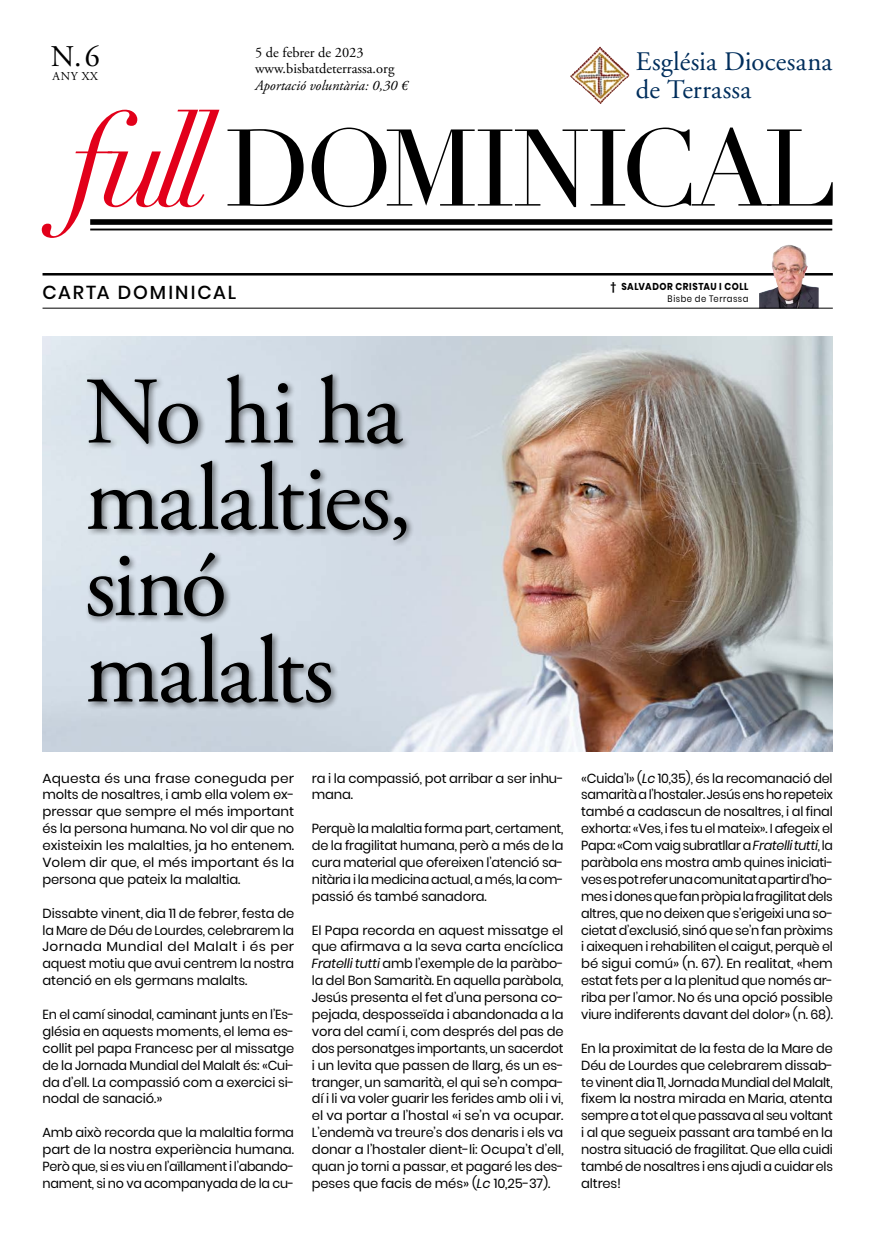
<style>
.page{position:relative;width:886px;height:1241px;background:#fff}
.page>*{position:absolute;margin:0;border:0;box-sizing:border-box;transform-origin:0 0}
.t1{font:106.88px "Didot LH";letter-spacing:-.055em;color:#000}
.t2{font:95px/86.2px "Adobe Garamond Pro";color:#000}
.t3{font:30px "Adobe Garamond Pro";color:#000}
.t4{font:26.75px/28.1px "Adobe Garamond";letter-spacing:.005em;color:#002e5c}
.t5{font:500 18.75px "Poppins";letter-spacing:.105em;color:#000}
.t6{font:14.38px/16.9px "Adobe Garamond Pro";color:#000}
.t7{font:italic 14.38px "Adobe Garamond Pro";color:#000}
.t8{font:13.12px/16.9px "Poppins";letter-spacing:-.015em;color:#000;text-align:justify}
.t9{font:13.12px/16.9px "Poppins";letter-spacing:-.015em;color:#000;text-align:justify;scale:1.05 1}
.t10{font:12.12px "Adobe Garamond Pro";color:#000}
.t11{font:700 10px "Poppins";letter-spacing:.055em;color:#000;scale:.9 1}
.t12{font:9.38px "Poppins";letter-spacing:.06em;color:#000;scale:.9 1}
.s1{font-style:italic;font-size:126.12px;color:#e2001a}
.s2{font-style:italic}
</style>
<div class="page">
<img style="left:43px;top:337px;width:790px;height:414px">
<div style="left:90px;top:219px;width:742px;height:6px;background:#000"></div>
<hr style="left:90px;top:228px;width:742px;height:2px;background:#000">
<img style="left:570px;top:46px;width:30px;height:32px">
<div style="left:84px;top:371px;width:330px;height:339px;background:#000;opacity:.5"></div>
<hr style="left:43px;top:273px;width:790px;height:2px;background:#000">
<img style="left:759px;top:245px;width:60px;height:63px">
<hr style="left:43px;top:308px;width:790px;height:1px;background:#000">
<h3 class="t3" style="left:51px;top:38px;width:50px">N.6</h3>
<p class="t10" style="left:53px;top:69px;width:47px">ANY XX</p>
<p class="t6" style="left:255px;top:44px;width:141px">5 de febrer de 2023 www.bisbatdeterrassa.org</p>
<p class="t7" style="left:255px;top:77px;width:154px">Aportació voluntària: 0,30 €</p>
<h3 class="t4" style="left:636px;top:48px;width:198px">Església Diocesana de Terrassa</h3>
<h1 class="t1" style="left:69px;top:105px;width:770px"><span class="s1">full</span> DOMINICAL</h1>
<h3 class="t5" style="left:43px;top:281px;width:195px">CARTA DOMINICAL</h3>
<p class="t11" style="left:610px;top:280px;width:155px">† SALVADOR CRISTAU I COLL</p>
<p class="t12" style="left:668px;top:293px;width:91px">Bisbe de Terrassa</p>
<h2 class="t2" style="left:85px;top:372px;width:328px">No hi ha malalties, sinó malalts</h2>
<p class="t9" style="left:43px;top:769px;width:241px">Aquesta és una frase coneguda per molts de nosaltres, i amb ella volem ex&shy;pressar que sempre el més important és la persona humana. No vol dir que no existeixin les malalties, ja ho entenem.<br>Volem dir que, el més important és la persona que pateix la malaltia.</p>
<p class="t8" style="left:43px;top:904px;width:253px">Dissabte vinent, dia 11 de febrer, festa de la Mare de Déu de Lourdes, celebrarem la Jornada Mundial del Malalt i és per aquest motiu que avui centrem la nostra atenció en els germans malalts.</p>
<p class="t8" style="left:43px;top:1005px;width:253px">En el camí sinodal, caminant junts en l’Es&shy;glésia en aquests moments, el lema es&shy;collit pel papa Francesc per al missatge de la Jornada Mundial del Malalt és: «Cui&shy;da d’ell. La compassió com a exercici si&shy;nodal de sanació.»</p>
<p class="t8" style="left:43px;top:1123px;width:253px">Amb això recorda que la malaltia forma part de la nostra experiència humana.<br>Però que, si es viu en l’aïllament i l’abando&shy;nament, si no va acompanyada de la cu-</p>
<p class="t8" style="left:312px;top:769px;width:252px">ra i la compassió, pot arribar a ser inhu&shy;mana.</p>
<p class="t8" style="left:312px;top:820px;width:253px">Perquè la malaltia forma part, certament, de la fragilitat humana, però a més de la cura material que ofereixen l’atenció sa&shy;nitària i la medicina actual, a més, la com&shy;passió és també sanadora.</p>
<p class="t8" style="left:312px;top:921px;width:253px">El Papa recorda en aquest missatge el que afirmava a la seva carta encíclica <span class="s2">Fratelli tutti</span> amb l’exemple de la paràbo&shy;la del Bon Samarità. En aquella paràbola, Jesús presenta el fet d’una persona co&shy;pejada, desposseïda i abandonada a la vora del camí i, com després del pas de dos personatges importants, un sacerdot i un levita que passen de llarg, és un es&shy;tranger, un samarità, el qui se’n compa&shy;dí i li va voler guarir les ferides amb oli i vi, el va portar a l’hostal «i se’n va ocupar.<br>L’endemà va treure’s dos denaris i els va donar a l’hostaler dient-li: Ocupa’t d’ell, quan jo torni a passar, et pagaré les des&shy;peses que facis de més» (<span class="s2">Lc</span> 10,25-37).</p>
<p class="t8" style="left:581px;top:769px;width:253px">«Cuida’l» (<span class="s2">Lc</span> 10,35), és la recomanació del samarità a l’hostaler. Jesús ens ho repeteix també a cadascun de nosaltres, i al final exhorta: «Ves, i fes tu el mateix». I afegeix el Papa: «Com vaig subratllar a <span class="s2">Fratelli tutti</span>, la paràbola ens mostra amb quines iniciati&shy;ves es pot refer una comunitat a partir d’ho&shy;mes i dones que fan pròpia la fragilitat dels altres, que no deixen que s’erigeixi una so&shy;cietat d’exclusió, sinó que se’n fan pròxims i aixequen i rehabiliten el caigut, perquè el bé sigui comú» (n. 67). En realitat, «hem estat fets per a la plenitud que només ar&shy;riba per l’amor. No és una opció possible viure indiferents davant del dolor» (n. 68).</p>
<p class="t8" style="left:581px;top:1039px;width:253px">En la proximitat de la festa de la Mare de Déu de Lourdes que celebrarem dissab&shy;te vinent dia 11, Jornada Mundial del Malalt, fixem la nostra mirada en Maria, atenta sempre a tot el que passava al seu voltant i al que segueix passant ara també en la nostra situació de fragilitat. Que ella cuidi també de nosaltres i ens ajudi a cuidar els altres!</p>
</div>
